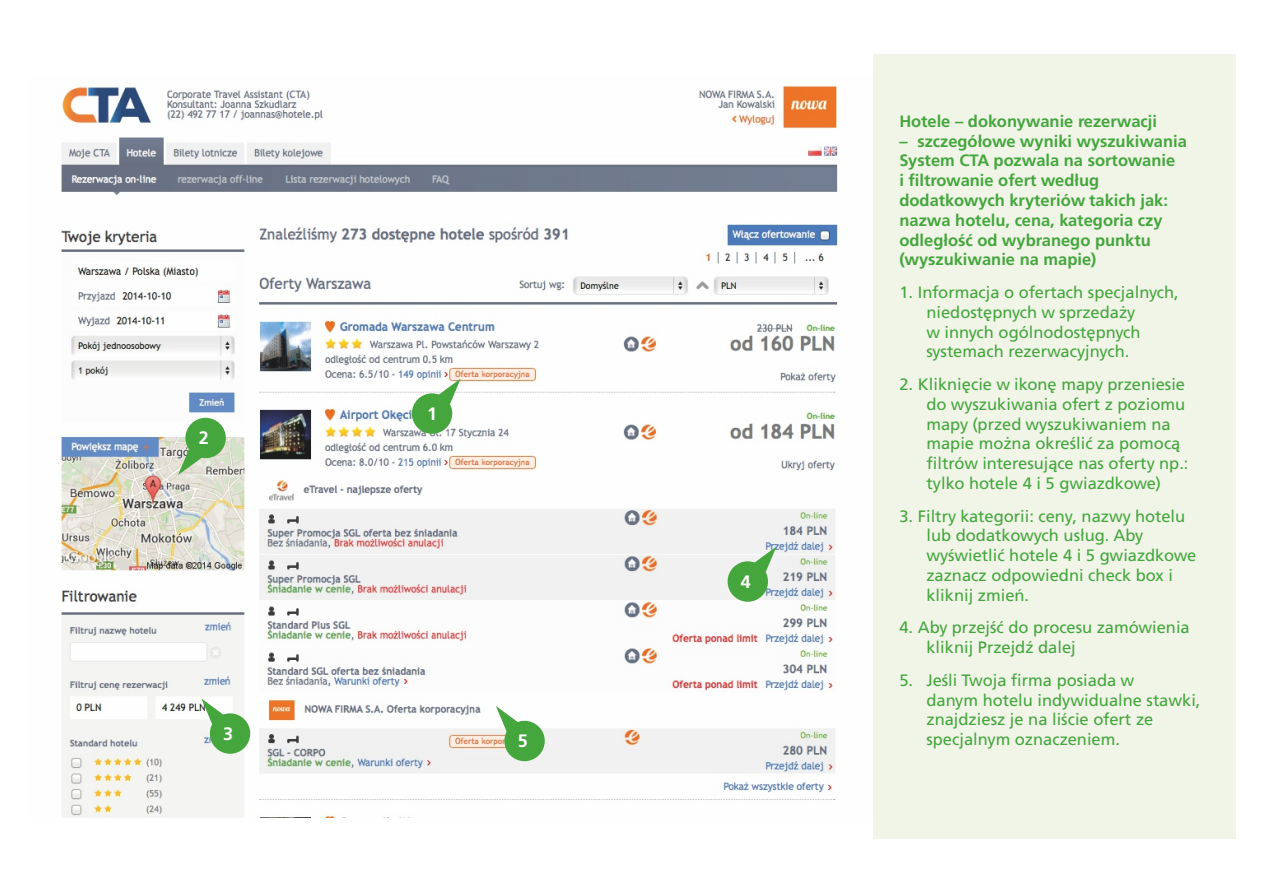
<style>
.page{position:relative;width:1263px;height:893px;background:#fff}
.page>*{position:absolute;margin:0;border:0;box-sizing:border-box;transform-origin:0 0}
.t1{font:700 18px "Frutiger Pl";color:#fff}
.t2{font:16.5px/19.8px "Frutiger Pl";color:#45a63d}
.t3{font:700 16.5px/19.8px "Frutiger Pl";color:#45a63d}
</style>
<div class="page">
<img style="left:60px;top:75px;width:814px;height:743px">
<div style="left:874px;top:54px;width:362px;height:785px;background:#f0f5e8"></div>
<svg style="left:178px;top:440px;width:29px;height:35px"></svg>
<div style="left:185px;top:418px;width:41px;height:40px;background:#45a63d;border-radius:50%"></div>
<svg style="left:432px;top:378px;width:29px;height:36px"></svg>
<div style="left:412px;top:393px;width:40px;height:41px;background:#45a63d;border-radius:50%"></div>
<svg style="left:201px;top:698px;width:29px;height:35px"></svg>
<div style="left:210px;top:713px;width:40px;height:41px;background:#45a63d;border-radius:50%"></div>
<svg style="left:748px;top:546px;width:28px;height:35px"></svg>
<div style="left:728px;top:561px;width:40px;height:41px;background:#45a63d;border-radius:50%"></div>
<svg style="left:496px;top:706px;width:28px;height:35px"></svg>
<div style="left:504px;top:721px;width:41px;height:40px;background:#45a63d;border-radius:50%"></div>
<p class="t1" style="left:199px;top:427px;width:12px">2</p>
<p class="t1" style="left:223px;top:723px;width:12px">3</p>
<p class="t1" style="left:427px;top:403px;width:12px">1</p>
<p class="t1" style="left:518px;top:730px;width:12px">5</p>
<p class="t1" style="left:741px;top:571px;width:12px">4</p>
<p class="t3" style="left:899px;top:111px;width:259px">Hotele – dokonywanie rezerwacji</p>
<p class="t3" style="left:899px;top:131px;width:289px">– szczegółowe wyniki wyszukiwania<br>System CTA pozwala na sortowanie<br>i filtrowanie ofert według dodatkowych kryteriów takich jak: nazwa hotelu, cena, kategoria czy odległość od wybranego punktu (wyszukiwanie na mapie)</p>
<p class="t2" style="left:926px;top:282px;width:254px;text-indent:-27px">1. Informacja o ofertach specjalnych, niedostępnych w sprzedaży<br>w innych ogólnodostępnych systemach rezerwacyjnych.</p>
<p class="t2" style="left:926px;top:374px;width:264px;text-indent:-27px">2. Kliknięcie w ikonę mapy przeniesie do wyszukiwania ofert z poziomu mapy (przed wyszukiwaniem na mapie można określić za pomocą filtrów interesujące nas oferty np.: tylko hotele 4 i 5 gwiazdkowe)</p>
<p class="t2" style="left:926px;top:506px;width:271px;text-indent:-27px">3. Filtry kategorii: ceny, nazwy hotelu lub dodatkowych usług. Aby wyświetlić hotele 4 i 5 gwiazdkowe zaznacz odpowiedni check box i kliknij zmień.</p>
<p class="t2" style="left:926px;top:618px;width:265px;text-indent:-27px">4. Aby przejść do procesu zamówienia kliknij Przejdź dalej</p>
<p class="t2" style="left:926px;top:670px;width:276px;text-indent:-27px">5. Jeśli Twoja firma posiada w<br>danym hotelu indywidualne stawki, znajdziesz je na liście ofert ze specjalnym oznaczeniem.</p>
</div>
